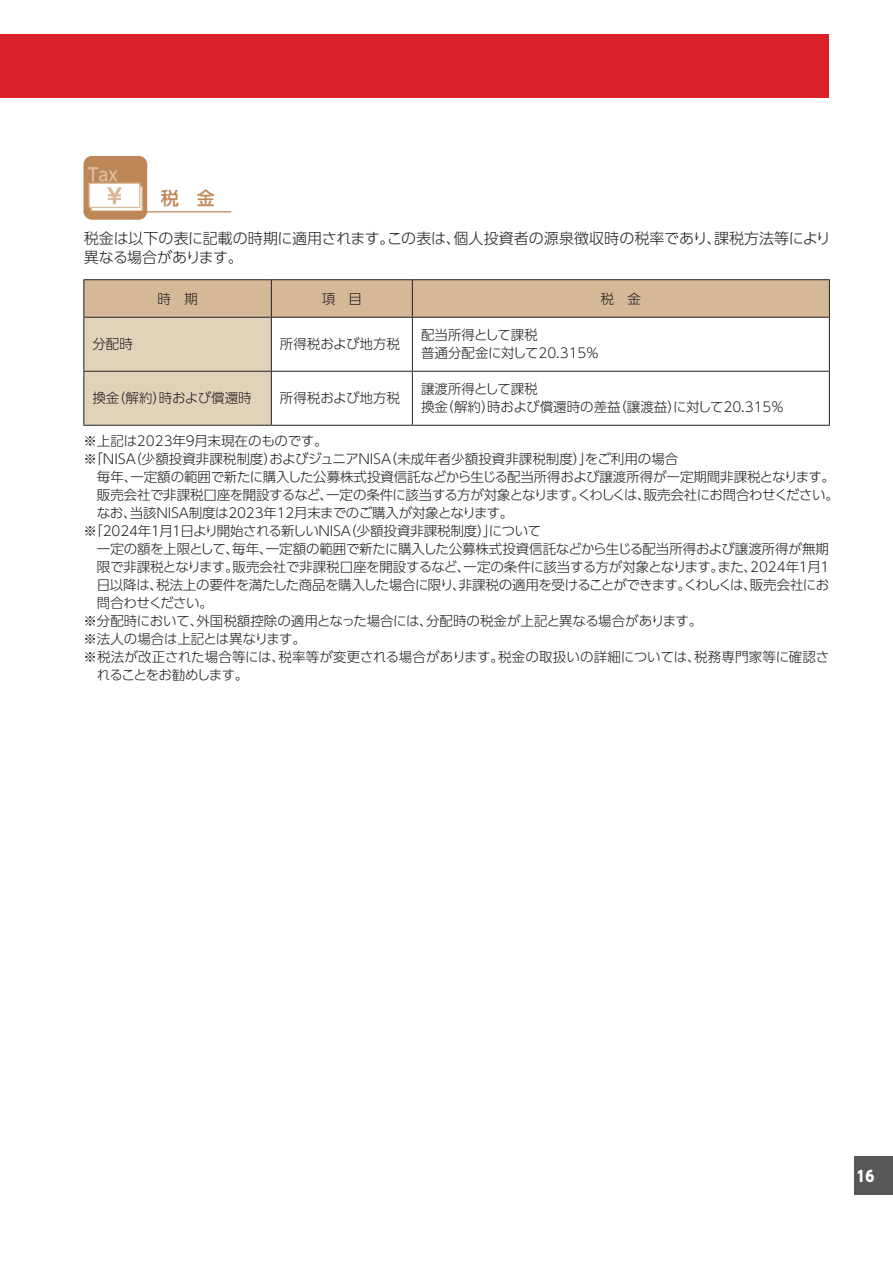
<style>
.page{position:relative;width:893px;height:1263px;background:#fff}
.page>*{position:absolute;margin:0;border:0;box-sizing:border-box;transform-origin:0 0}
.t1{font:500 18px "UD Shin Go Pro";color:#be8757}
.t2{font:300 15px/18.8px "UD Shin Go Pro";color:#231f20}
.t3{font:800 15px "UD Shin Go Pro";color:#fff;scale:.9 1}
.t4{font:300 13.5px/18px "UD Shin Go Pro";letter-spacing:-.01em;color:#231f20}
.t5{font:300 13.5px "UD Shin Go Pro";letter-spacing:-.03em;color:#231f20}
.t6{font:300 13.5px "UD Shin Go Pro";letter-spacing:-.035em;color:#231f20}
.t7{font:300 13.5px "UD Shin Go Pro";letter-spacing:.01em;color:#231f20}
.t8{font:300 13.5px "UD Shin Go Pro";letter-spacing:-.05em;color:#231f20}
.t9{font:300 13.5px "UD Shin Go Pro";letter-spacing:-.085em;color:#231f20}
.t10{font:300 13.5px "UD Shin Go Pro";letter-spacing:-.04em;color:#231f20}
</style>
<div class="page">
<div style="left:855px;top:1157px;width:38px;height:38px;background:#57585a"></div>
<div style="left:83px;top:156px;width:64px;height:64px;background:#be8757;border-radius:9px"></div>
<div style="left:91px;top:187px;width:51px;height:24px;background:linear-gradient(to right,#fff,#fff)"></div>
<div style="left:91px;top:186px;width:52px;height:26px;border:1px solid #daba9d"></div>
<div style="left:89px;top:183px;width:51px;height:24px;background:#fff"></div>
<div style="left:89px;top:183px;width:51px;height:25px;border:1px solid #daba9d"></div>
<svg style="left:88px;top:167px;width:34px;height:37px"></svg>
<hr style="left:83px;top:211px;width:148px;height:1px;background:#be8757">
<svg style="left:84px;top:280px;width:745px;height:145px"></svg>
<hr style="left:83px;top:279px;width:188px;height:1px;background:#231f20">
<hr style="left:83px;top:280px;width:1px;height:37px;background:#231f20">
<hr style="left:271px;top:279px;width:141px;height:1px;background:#231f20">
<hr style="left:271px;top:280px;width:1px;height:37px;background:#231f20">
<hr style="left:412px;top:279px;width:418px;height:1px;background:#231f20">
<hr style="left:412px;top:280px;width:1px;height:37px;background:#231f20">
<hr style="left:829px;top:280px;width:1px;height:37px;background:#231f20">
<hr style="left:83px;top:317px;width:188px;height:1px;background:#231f20">
<hr style="left:83px;top:318px;width:1px;height:53px;background:#231f20">
<hr style="left:271px;top:317px;width:141px;height:1px;background:#231f20">
<hr style="left:271px;top:318px;width:1px;height:53px;background:#231f20">
<hr style="left:412px;top:317px;width:418px;height:1px;background:#231f20">
<hr style="left:412px;top:318px;width:1px;height:53px;background:#231f20">
<hr style="left:829px;top:318px;width:1px;height:53px;background:#231f20">
<hr style="left:83px;top:371px;width:188px;height:1px;background:#231f20">
<hr style="left:83px;top:372px;width:1px;height:53px;background:#231f20">
<hr style="left:271px;top:371px;width:141px;height:1px;background:#231f20">
<hr style="left:271px;top:372px;width:1px;height:53px;background:#231f20">
<hr style="left:412px;top:371px;width:418px;height:1px;background:#231f20">
<hr style="left:412px;top:372px;width:1px;height:53px;background:#231f20">
<hr style="left:829px;top:372px;width:1px;height:53px;background:#231f20">
<hr style="left:83px;top:425px;width:188px;height:1px;background:#231f20">
<hr style="left:271px;top:425px;width:141px;height:1px;background:#231f20">
<hr style="left:412px;top:425px;width:418px;height:1px;background:#231f20">
<div style="left:0;top:34px;width:823px;height:64px;background:#da2128"></div>
<hr style="left:825px;top:34px;width:4px;height:64px;background:#da2128">
<h1 class="t1" style="left:161px;top:184px;width:55px">税　金</h1>
<p class="t2" style="left:84px;top:229px;width:749px">税金は以下の表に記載の時期に適用されます。この表は、個人投資者の源泉徴収時の税率であり、課税方法等により異なる場合があります。</p>
<p class="t4" style="left:157px;top:289px;width:42px">時　期</p>
<p class="t4" style="left:322px;top:289px;width:42px">項　目</p>
<p class="t4" style="left:601px;top:289px;width:42px">税　金</p>
<p class="t4" style="left:92px;top:335px;width:42px">分配時</p>
<p class="t4" style="left:280px;top:335px;width:122px">所得税および地方税</p>
<p class="t4" style="left:421px;top:326px;width:180px">配当所得として課税<br>普通分配金に対して20.315％</p>
<p class="t4" style="left:92px;top:389px;width:161px">換金（解約）時および償還時</p>
<p class="t4" style="left:280px;top:389px;width:122px">所得税および地方税</p>
<p class="t4" style="left:421px;top:380px;width:365px">譲渡所得として課税<br>換金（解約）時および償還時の差益（譲渡益）に対して20.315％</p>
<p class="t4" style="left:83px;top:431px;width:246px">※上記は2023年９月末現在のものです。</p>
<p class="t4" style="left:83px;top:449px;width:596px">※「ＮＩＳＡ（少額投資非課税制度）およびジュニアＮＩＳＡ（未成年者少額投資非課税制度）」をご利用の場合</p>
<p class="t4" style="left:97px;top:467px;width:740px">毎年、一定額の範囲で新たに購入した公募株式投資信託などから生じる配当所得および譲渡所得が一定期間非課税となります。</p>
<p class="t5" style="left:97px;top:484px;width:743px">販売会社で非課税口座を開設するなど、一定の条件に該当する方が対象となります。くわしくは、販売会社にお問合わせください。</p>
<p class="t5" style="left:97px;top:502px;width:418px">なお、当該ＮＩＳＡ制度は2023年12月末までのご購入が対象となります。</p>
<p class="t8" style="left:83px;top:520px;width:459px">※「2024年１月１日より開始される新しいＮＩＳＡ（少額投資非課税制度）」について</p>
<p class="t4" style="left:97px;top:539px;width:733px">一定の額を上限として、毎年、一定額の範囲で新たに購入した公募株式投資信託などから生じる配当所得および譲渡所得が無期</p>
<p class="t4" style="left:97px;top:557px;width:736px">限で非課税となります。販売会社で非課税口座を開設するなど、一定の条件に該当する方が対象となります。また、2024年１月１</p>
<p class="t6" style="left:97px;top:574px;width:734px">日以降は、税法上の要件を満たした商品を購入した場合に限り、非課税の適用を受けることができます。くわしくは、販売会社にお</p>
<p class="t10" style="left:97px;top:592px;width:118px">問合わせください。</p>
<p class="t4" style="left:83px;top:611px;width:620px">※分配時において、外国税額控除の適用となった場合には、分配時の税金が上記と異なる場合があります。</p>
<p class="t4" style="left:83px;top:629px;width:224px">※法人の場合は上記とは異なります。</p>
<p class="t7" style="left:83px;top:646px;width:747px">※税法が改正された場合等には、税率等が変更される場合があります。税金の取扱いの詳細については、税務専門家等に確認さ</p>
<p class="t9" style="left:97px;top:664px;width:153px">れることをお勧めします。</p>
<p class="t3" style="left:856px;top:1163px;width:21px">16</p>
</div>
